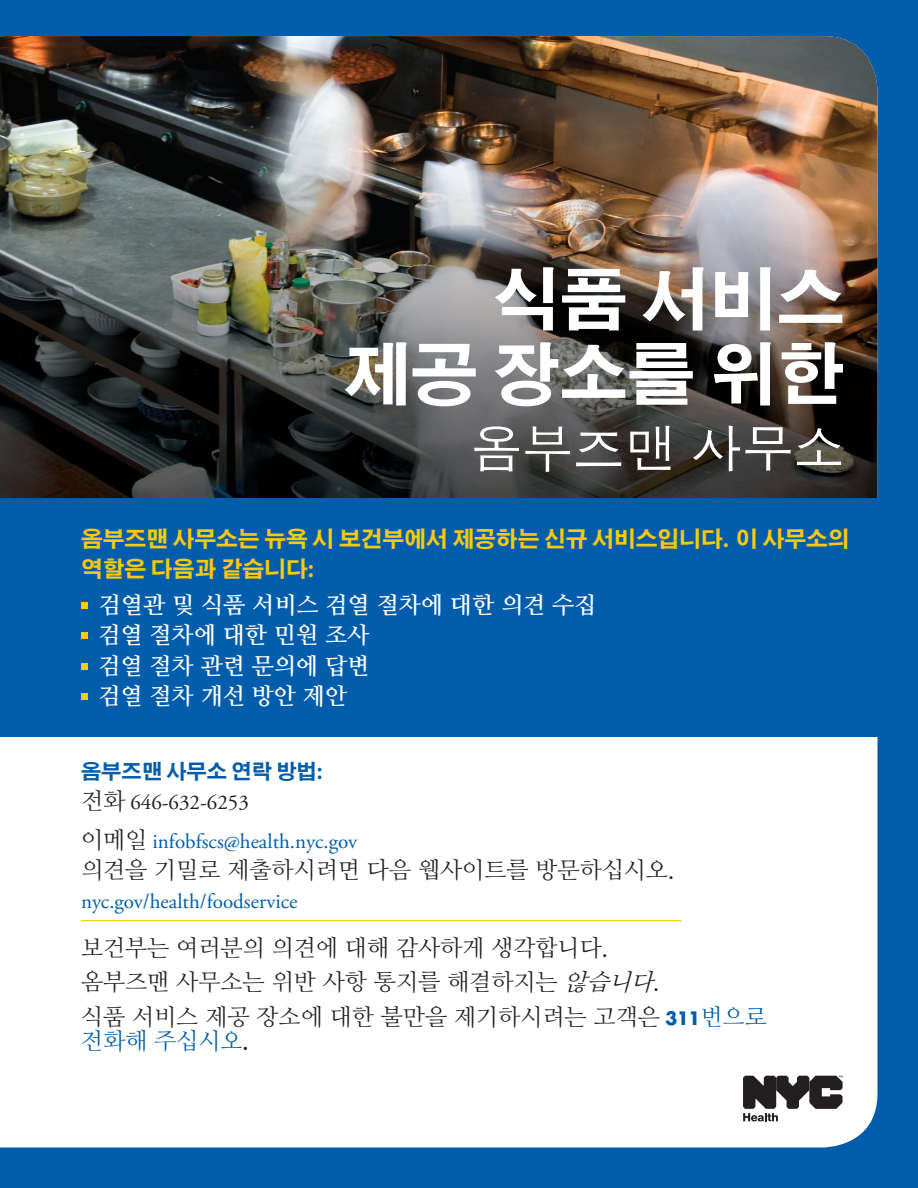
<style>
.page{position:relative;width:918px;height:1188px;background:#015dab}
.page>*{position:absolute;margin:0;border:0;box-sizing:border-box;transform-origin:0 0}
.t1{font:700 67.5px/75px "Adobe Gothic Std";color:#fff;text-align:right}
.t2{font:51px "Apple Gothic";color:#fff}
.t3{font:23.25px/34.8px "Nanum Myeongjo";color:#231f20}
.t4{font:700 23.25px/30.5px "Nanum Myeongjo";color:#fff}
.t5{font:23.25px "Nanum Myeongjo";color:#015dab}
.t6{font:700 21.75px/30px "Adobe Gothic Std";color:#feca0a}
.t7{font:21px/38.7px "Adobe Garamond Pro";color:#015dab}
.t8{font:700 20.25px "Adobe Gothic Std";color:#015dab}
.s1{font-family:"Nanum Myeongjo";font-size:23.25px;color:#231f20}
.s2{color:#231f20}
.s3{font-style:italic}
.s4{font-family:"Futura Std";font-weight:700;font-size:18px;color:#015dab}
.s5{color:#015dab}
.s6{font-weight:700;color:#231f20}
</style>
<div class="page">
<div style="left:0;top:737px;width:878px;height:411px;background:#fff"></div>
<img style="left:0;top:36px;width:878px;height:462px">
<svg style="left:81px;top:602px;width:6px;height:6px"></svg>
<svg style="left:81px;top:633px;width:6px;height:6px"></svg>
<svg style="left:81px;top:663px;width:6px;height:6px"></svg>
<svg style="left:81px;top:694px;width:6px;height:6px"></svg>
<hr style="left:81px;top:920px;width:600px;height:1px;background:#f9c709">
<svg style="left:743px;top:1076px;width:100px;height:45px;background:#787676"></svg>
<h1 class="t1" style="left:343px;top:264px;width:503px">식품 서비스 제공 장소를 위한</h1>
<h2 class="t2" style="left:471px;top:420px;width:375px">옴부즈맨 사무소</h2>
<p class="t6" style="left:81px;top:525px;width:770px">옴부즈맨 사무소는 뉴욕 시 보건부에서 제공하는 신규 서비스입니다. 이 사무소의 역할은 다음과 같습니다:</p>
<p class="t4" style="left:98px;top:589px;width:500px">검열관 및 식품 서비스 검열 절차에 대한 의견 수집 검열 절차에 대한 민원 조사<br>검열 절차 관련 문의에 답변<br>검열 절차 개선 방안 제안</p>
<p class="t8" style="left:81px;top:759px;width:243px">옴부즈맨 사무소 연락 방법:</p>
<p class="t7" style="left:81px;top:784px;width:278px"><span class="s1">전화</span> <span class="s2">646-632-6253<br></span><span class="s1">이메일</span> infobfscs@health.nyc.gov</p>
<p class="t3" style="left:81px;top:852px;width:595px">의견을 기밀로 제출하시려면 다음 웹사이트를 방문하십시오.</p>
<p class="t7" style="left:81px;top:882px;width:218px">nyc.gov/health/foodservice</p>
<p class="t3" style="left:81px;top:930px;width:687px">보건부는 여러분의 의견에 대해 감사하게 생각합니다.<br>옴부즈맨 사무소는 위반 사항 통지를 해결하지는 <span class="s3">않습니다</span>.<br>식품 서비스 제공 장소에 대한 불만을 제기하시려는 고객은 <span class="s4">311</span><span class="s5">번으로</span></p>
<p class="t5" style="left:81px;top:1027px;width:169px">전화해 주십시오<span class="s6">.</span></p>
</div>
